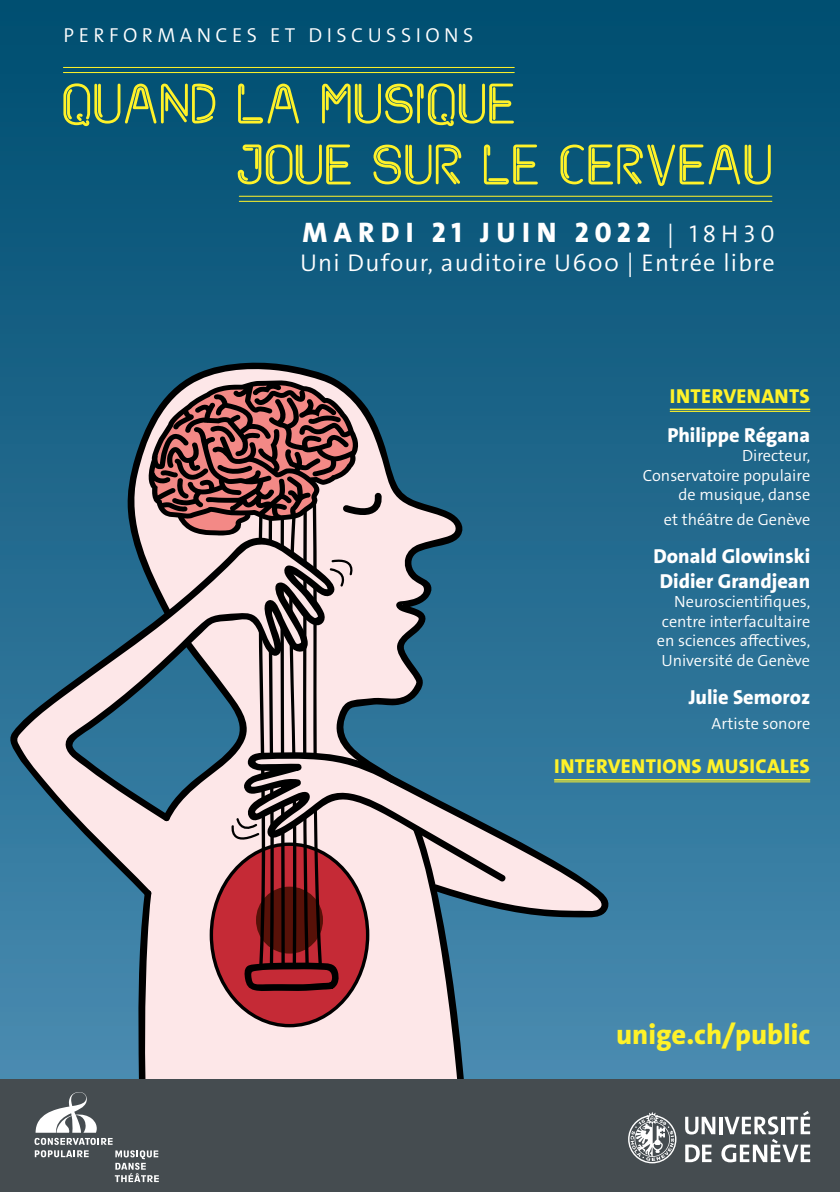
<style>
.page{position:relative;width:840px;height:1192px;background:#fff}
.page>*{position:absolute;margin:0;border:0;box-sizing:border-box;transform-origin:0 0}
.t1{font:700 65px/61px "Starwaybold";color:#fff229}
.t2{font:800 28.4px "The Sans Os F";letter-spacing:.22em;color:#fff}
.t3{font:800 28.4px "The Sans Os F";color:#fff229}
.t4{font:300 24.4px "The Sans Os F";letter-spacing:.05em;color:#fff}
.t5{font:800 20.4px/24.4px "The Sans Os F";color:#fff;text-align:center}
.t6{font:800 20.4px "The Sans Os F";letter-spacing:.02em;color:#fff229}
.t7{font:300 20.4px "The Sans Os F";letter-spacing:.22em;color:#fff}
.t8{font:300 16.2px/19.4px "The Sans Os F";color:#fff;text-align:right}
.s1{font-weight:300;font-size:24.4px}
</style>
<div class="page">
<div style="left:0;top:0;width:839px;height:1192px;background:linear-gradient(to bottom,#004d6f,#5191b6)"></div>
<svg style="left:11px;top:361px;width:611px;height:718px"></svg>
<svg style="left:411px;top:917px;width:56px;height:162px"></svg>
<svg style="left:126px;top:362px;width:340px;height:390px"></svg>
<svg style="left:384px;top:752px;width:226px;height:165px;fill:#357ca1"></svg>
<svg style="left:137px;top:380px;width:247px;height:699px"></svg>
<svg style="left:7px;top:529px;width:330px;height:370px"></svg>
<hr style="left:63px;top:67px;width:451px;height:1px;background:#fff229">
<hr style="left:63px;top:72px;width:451px;height:1px;background:#fff229">
<hr style="left:239px;top:196px;width:532px;height:1px;background:#fff229">
<hr style="left:239px;top:201px;width:532px;height:1px;background:#fff229">
<hr style="left:669px;top:409px;width:140px;height:1px;background:#fff229">
<hr style="left:669px;top:411px;width:140px;height:1px;background:#fff229">
<hr style="left:554px;top:779px;width:255px;height:1px;background:#fff229">
<hr style="left:554px;top:781px;width:255px;height:1px;background:#fff229">
<div style="left:0;top:1079px;width:839px;height:113px;background:#454c50"></div>
<svg style="left:628px;top:1112px;width:48px;height:51px"></svg>
<svg style="left:685px;top:1116px;width:30px;height:18px"></svg>
<svg style="left:719px;top:1117px;width:2px;height:17px"></svg>
<svg style="left:685px;top:1144px;width:26px;height:18px"></svg>
<svg style="left:721px;top:1111px;width:88px;height:51px"></svg>
<svg style="left:35px;top:1138px;width:124px;height:44px"></svg>
<svg style="left:36px;top:1092px;width:61px;height:40px"></svg>
<p class="t7" style="left:64px;top:22px;width:411px">PERFORMANCES ET DISCUSSIONS</p>
<h1 class="t1" style="left:237px;top:71px;width:539px;text-indent:-174px">QUAND LA MUSIQUE<br>JOUE SUR LE CERVEAU</h1>
<h2 class="t2" style="left:302px;top:214px;width:473px">MARDI 21 JUIN 2022 <span class="s1">| 18H30</span></h2>
<h3 class="t4" style="left:300px;top:247px;width:476px">Uni Dufour, auditoire U600 | Entrée libre</h3>
<p class="t6" style="left:669px;top:383px;width:141px">INTERVENANTS</p>
<p class="t5" style="left:667px;top:423px;width:144px">Philippe Régana</p>
<p class="t8" style="left:642px;top:446px;width:169px">Directeur,<br>Conservatoire populaire de musique, danse</p>
<p class="t8" style="left:663px;top:509px;width:148px">et théâtre de Genève</p>
<p class="t5" style="left:653px;top:544px;width:158px">Donald Glowinski<br>Didier Grandjean</p>
<p class="t8" style="left:656px;top:592px;width:155px">Neuroscientifiques, centre interfacultaire en sciences affectives,<br>Université de Genève</p>
<p class="t5" style="left:688px;top:685px;width:123px">Julie Semoroz</p>
<p class="t8" style="left:711px;top:714px;width:100px">Artiste sonore</p>
<p class="t6" style="left:554px;top:753px;width:257px">INTERVENTIONS MUSICALES</p>
<h2 class="t3" style="left:616px;top:1016px;width:196px">unige.ch/public</h2>
</div>
